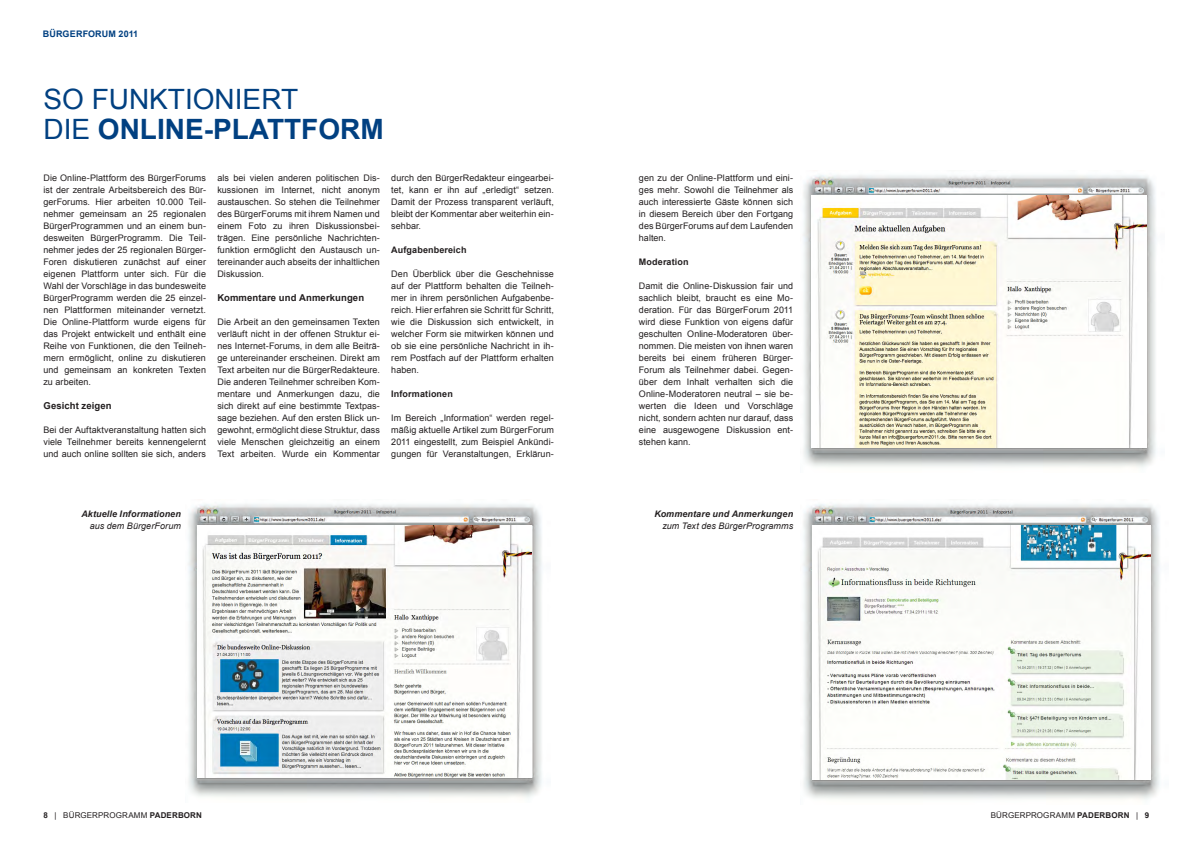
<style>
.page{position:relative;width:1191px;height:843px;background:#fff}
.page>*{position:absolute;margin:0;border:0;box-sizing:border-box;transform-origin:0 0}
.t1{font:28px/30px "Arial";color:#014081}
.t2{font:700 9.5px "Arial";letter-spacing:.01em;color:#231f20}
.t3{font:9px/12px "Arial";letter-spacing:.005em;color:#231f20;text-align:justify}
.t4{font:italic 700 9px "Arial";letter-spacing:.01em;color:#231f20}
.t5{font:italic 9px "Arial";letter-spacing:.01em;color:#231f20}
.t6{font:700 9px "Arial";letter-spacing:.01em;color:#231f20}
.t7{font:700 9px "Arial";letter-spacing:.015em;color:#014081}
.t8{font:8px "Arial";letter-spacing:.02em;color:#231f20}
.s1{font-weight:700}
</style>
<div class="page">
<img style="left:803px;top:504px;width:357px;height:296px">
<img style="left:812px;top:525px;width:338px;height:255px">
<img style="left:188px;top:504px;width:354px;height:294px">
<img style="left:197px;top:526px;width:335px;height:251px">
<img style="left:803px;top:175px;width:353px;height:293px">
<img style="left:811px;top:196px;width:335px;height:252px">
<p class="t7" style="left:43px;top:28px;width:97px">bürgerforum 2011</p>
<h1 class="t1" style="left:43px;top:84px;width:342px">So funktioniert<br>d ie <span class="s1">Online-Plattform</span></h1>
<p class="t3" style="left:43px;top:172px;width:164px">Die Online-Plattform des BürgerForums ist der zentrale Arbeitsbereich des Bür&shy;gerForums. H ier arbeiten 10.000 Teil&shy;nehmer gemeinsam an 25 regionalen BürgerProgrammen und an einem bun&shy;desweiten BürgerProgramm. Die Teil&shy;nehmer jedes der 25 regionalen Bürger-Foren diskutieren zunächst auf einer eigenen Plattform unter sich. Für die Wahl der Vorschläge in das bundesweite BürgerProgramm werden die 25 einzel&shy;nen Plattformen miteinander vernetzt.<br>Die Online-Plattform wurde eigens für das Projekt entwickelt und enthält eine Reihe von Funktionen, die den Teilneh&shy;mern ermöglicht, online zu diskutieren und gemeinsam an konkreten Texten zu arbeiten.</p>
<p class="t2" style="left:43px;top:399px;width:70px">Gesicht zeigen</p>
<p class="t3" style="left:43px;top:424px;width:164px">Bei der Auftaktveranstaltung hatten sich viele Teilnehmer bereits kennengelernt und auch online sollten sie sich, anders</p>
<p class="t3" style="left:217px;top:172px;width:164px">als bei vielen anderen politischen Dis&shy;kussionen im I nternet, nicht anonym austauschen. So stehen die Teilnehmer des BürgerForums mit ihrem Namen und einem Foto zu ihren Diskussionsbei&shy;trägen. Eine persönliche Nachrichten&shy;funktion ermöglicht den Austausch un&shy;tereinander auch abseits der inhaltlichen Diskussion.</p>
<p class="t2" style="left:217px;top:291px;width:148px">Kommentare und Anmerkungen</p>
<p class="t3" style="left:217px;top:316px;width:164px">Die Arbeit an den gemeinsamen Texten verläuft nicht in der offenen Struktur ei&shy;nes I nternet-Forums, in dem alle Beiträ&shy;ge untereinander erscheinen. Direkt am Text arbeiten nur die BürgerRedakteure.<br>Die anderen Teilnehmer schreiben Kom&shy;mentare und Anmerkungen dazu, die sich direkt auf eine bestimmte Textpas&shy;sage beziehen. Auf den ersten Blick un&shy;gewohnt, ermöglicht diese Struktur, dass viele Menschen gleichzeitig an einem Text arbeiten. Wurde ein Kommentar</p>
<p class="t3" style="left:391px;top:172px;width:164px">durch den BürgerRedakteur eingearbei&shy;tet, kann er ihn auf „erledigt“ setzen.<br>Damit der Prozess transparent verläuft, bleibt der Kommentar aber weiterhin ein&shy;sehbar.</p>
<p class="t6" style="left:391px;top:244px;width:77px">Aufgabenbereich</p>
<p class="t3" style="left:391px;top:268px;width:164px">Den Ü berblick über die Geschehnisse auf der Plattform behalten die Teilneh&shy;mer in ihrem persönlichen Aufgabenbe&shy;reich. H ier erfahren sie Schritt für Schritt, wie die Diskussion sich entwickelt, in welcher Form sie mitwirken können und ob sie eine persönliche Nachricht in ih&shy;rem Postfach auf der Plattform erhalten haben.</p>
<p class="t6" style="left:391px;top:388px;width:63px">Informationen</p>
<p class="t3" style="left:391px;top:412px;width:164px">I m Bereich „I nformation“ werden regel&shy;mäßig aktuelle Artikel zum BürgerForum 2011 eingestellt, zum Beispiel Ankündi&shy;gungen für Veranstaltungen, Erklärun-</p>
<p class="t4" style="left:81px;top:508px;width:101px">Aktuelle Informationen</p>
<p class="t5" style="left:90px;top:520px;width:93px">aus dem BürgerForum</p>
<p class="t3" style="left:639px;top:172px;width:156px">gen zu der Online-Plattform und eini&shy;ges mehr. Sowohl die Teilnehmer als auch interessierte Gäste können sich in diesem Bereich über den Fortgang des BürgerForums auf dem Laufenden halten.</p>
<p class="t6" style="left:639px;top:256px;width:51px">Moderation</p>
<p class="t3" style="left:639px;top:280px;width:156px">Damit die Online-Diskussion fair und sachlich bleibt, braucht es eine Mo&shy;deration. Für das BürgerForum 2011 wird diese Funktion von eigens dafür geschulten Online-Moderatoren über&shy;nommen. Die meisten von ihnen waren bereits bei einem früheren Bürger-Forum als Teilnehmer dabei. Gegen&shy;über dem I nhalt verhalten sich die Online-Moderatoren neutral – sie be&shy;werten die Ideen und Vorschläge nicht, sondern achten nur darauf, dass eine ausgewogene Diskussion ent&shy;stehen kann.</p>
<p class="t4" style="left:654px;top:508px;width:140px">Kommentare und Anmerkungen</p>
<p class="t5" style="left:662px;top:520px;width:132px">zum Text des BürgerProgramms</p>
<p class="t8" style="left:43px;top:809px;width:160px"><span class="s1">8</span> | Bürgerprogramm <span class="s1">Paderborn</span></p>
<p class="t8" style="left:991px;top:809px;width:160px">Bürgerprogramm <span class="s1">Paderborn</span> | <span class="s1">9</span></p>
</div>
